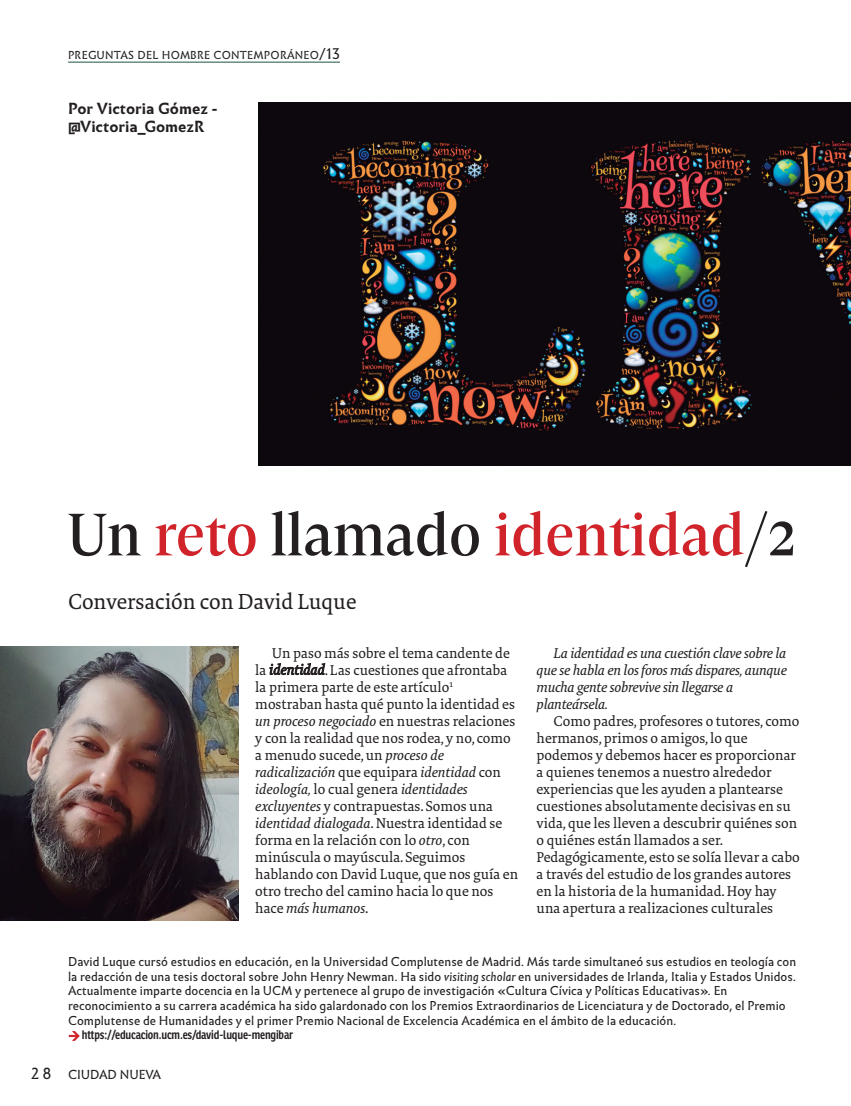
<style>
.page{position:relative;width:851px;height:1106px;background:#fff}
.page>*{position:absolute;margin:0;border:0;box-sizing:border-box;transform-origin:0 0}
.t1{font:500 58.5px "Damien Display";letter-spacing:.01em;color:#d1232a}
.t2{font:22.35px "Tundra Pro";color:#231f20}
.t3{font:700 15px/18px "Infini";color:#231f20}
.t4{font:14.7px/17px "Tundra Pro";color:#231f20}
.t5{font:italic 14.7px/17px "Tundra Pro";letter-spacing:-.015em;color:#231f20}
.t6{font:12.15px "Infini";letter-spacing:-.015em;color:#231f20}
.t7{font:12px/14.7px "Infini";color:#231f20}
.t8{font:12px "Ronnia Cond Sb";letter-spacing:-.015em;color:#231f20}
.t9{font:10.8px "Infini";letter-spacing:.02em;color:#231f20}
.s1{font-size:14.4px}
.s2{color:#231f20}
.s3{font-style:italic}
.s4{font-size:15px}
</style>
<div class="page">
<hr style="left:68px;top:61px;width:272px;height:2px;background:#698d7e">
<img style="left:0;top:646px;width:238px;height:274px">
<img style="left:258px;top:102px;width:592px;height:363px">
<p class="t9" style="left:68px;top:51px;width:273px">PREGUNTAS DEL HOMBRE CONTEMPORÁNEO<span class="s1">/13</span></p>
<p class="t3" style="left:68px;top:101px;width:151px">Por Victoria Gómez - @Victoria_GomezR</p>
<h1 class="t1" style="left:68px;top:513px;width:728px"><span class="s2">Un</span> reto <span class="s2">llamado</span> identidad<span class="s2">/2</span></h1>
<h2 class="t2" style="left:68px;top:592px;width:290px">Conversación con David Luque</h2>
<p class="t4" style="left:255px;top:645px;width:264px;text-indent:17px">Un paso más sobre el tema candente de la <span class="s3">identidad</span>.Las cuestiones que afrontaba la primera parte de este artículo<sup>1 </sup>mostraban hasta qué punto la identidad es <span class="s3">un proceso negociado</span> en nuestras relaciones y con la realidad que nos rodea, y no, como a menudo sucede,un <span class="s3">proceso de radicalización</span> que equipara <span class="s3">identidad</span> con <span class="s3">ideología,</span> lo cual genera <span class="s3">identidades excluyentes</span> y contrapuestas. Somos una <span class="s3">identidad dialogada</span>.Nuestra identidad se forma en la relación con lo <span class="s3">otro</span>, con minúscula o mayúscula. Seguimos hablando con David Luque,que nos guía en otro trecho del camino hacia lo que nos hace <span class="s3">más humanos</span>.</p>
<p class="t5" style="left:536px;top:645px;width:252px;text-indent:17px">La identidad es una cuestión clave sobre la que se habla en los foros más dispares, aunque mucha gente sobrevive sin llegarse a planteársela.</p>
<p class="t4" style="left:536px;top:713px;width:265px;text-indent:17px">Como padres,profesores o tutores, como hermanos,primos o amigos,lo que podemos y debemos hacer es proporcionar a quienes tenemos a nuestro alrededor experiencias que les ayuden a plantearse cuestiones absolutamente decisivas en su vida,que les lleven a descubrir quiénes son o quiénes están llamados a ser.<br>Pedagógicamente, esto se solía llevar a cabo a través del estudio de los grandes autores en la historia de la humanidad.Hoy hay una apertura a realizaciones culturales</p>
<p class="t7" style="left:68px;top:955px;width:729px">David Luque cursó estudios en educación, en la Universidad Complutense de Madrid. Más tarde simultaneó sus estudios en teología con la redacción de una tesis doctoral sobre John Henry Newman. Ha sido <span class="s3">visiting scholar</span> en universidades de Irlanda, Italia y Estados Unidos.<br>Actualmente imparte docencia en la UCM y pertenece al grupo de investigación «Cultura Cívica y Políticas Educativas». En reconocimiento a su carrera académica ha sido galardonado con los Premios Extraordinarios de Licenciatura y de Doctorado, el Premio Complutense de Humanidades y el primer Premio Nacional de Excelencia Académica en el ámbito de la educación.</p>
<p class="t8" style="left:82px;top:1027px;width:213px">https://educacion.ucm.es/david-luque-mengibar</p>
<p class="t6" style="left:31px;top:1069px;width:131px"><span class="s4">2 8</span> CIUDAD NUEVA</p>
</div>
